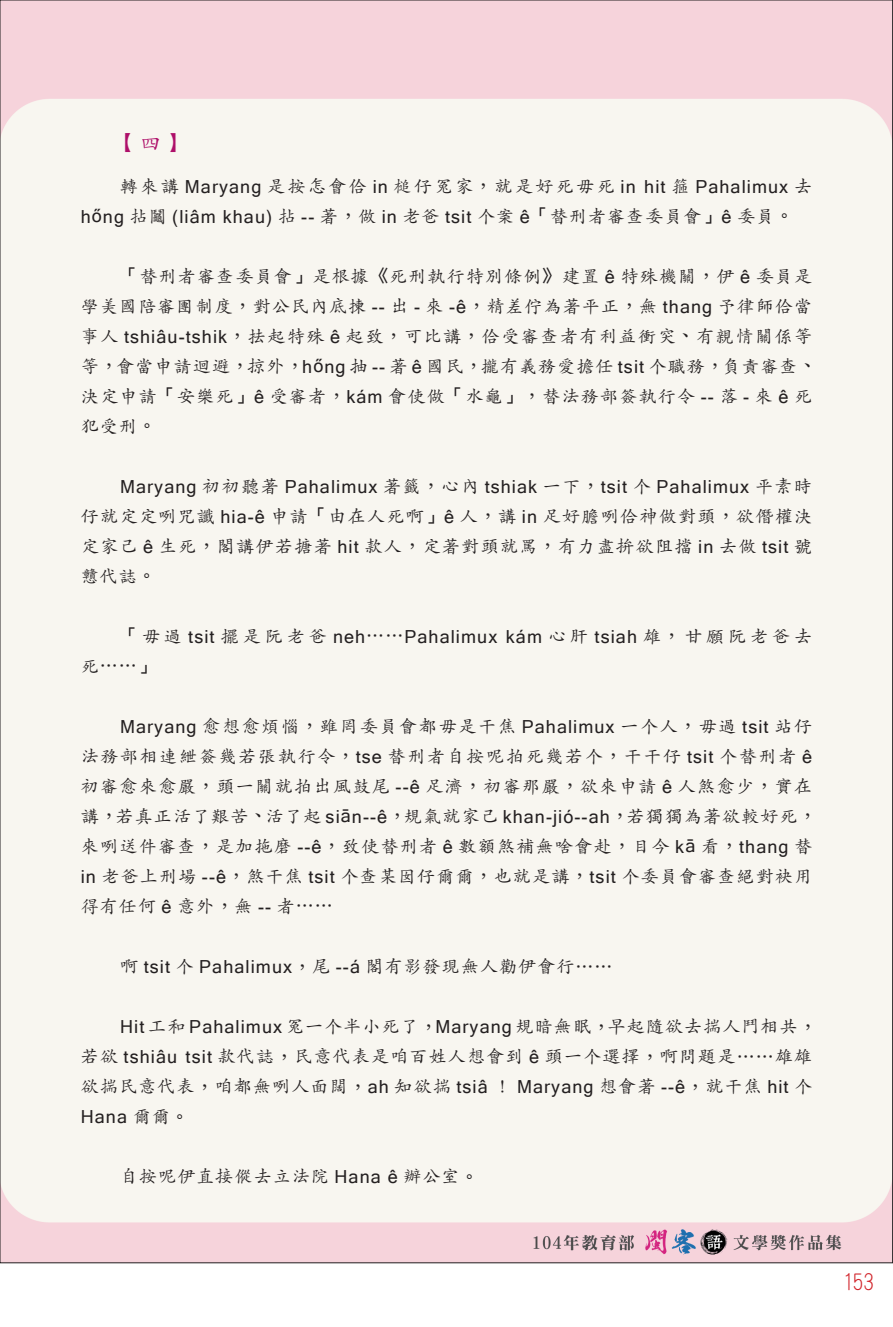
<style>
.page{position:relative;width:893px;height:1327px;background:#fff}
.page>*{position:absolute;margin:0;border:0;box-sizing:border-box;transform-origin:0 0}
.t1{font:21px "DF Li Hei Lt WIN BF";color:#d1232a}
.t2{font:21px "DF Li Kai Shu Md WIN BF";color:#ae0f69}
.t3{font:18px/30px "Adobe Kaiti Std";letter-spacing:.07em;color:#231f20}
.t4{font:18px/30px "Microsoft Sans Serif";letter-spacing:.06em;color:#231f20}
.t5{font:18px "DF Li Kai Shu Md WIN BF";color:#231f20}
.s1{font-family:"Adobe Kaiti Std"}
.s2{font-family:"DF Li Kai Shu Md WIN BF"}
.s3{font-family:"Microsoft Sans Serif"}
</style>
<div class="page">
<img style="left:2px;top:2px;width:889px;height:1259px">
<p class="t2" style="left:115px;top:132px;width:73px">【<span class="s1">四</span>】</p>
<p class="t4" style="left:81px;top:171px;width:733px;text-indent:39px"><span class="s1">轉來講</span> Maryang <span class="s1">是按怎會佮</span> in <span class="s1">槌仔冤家</span><span class="s2">，</span><span class="s1">就是好死毋死</span> in hit <span class="s1">箍</span> Pahalimux <span class="s1">去</span>hőng <span class="s1">拈鬮</span> (liâm khau) <span class="s1">拈</span> -- <span class="s1">著</span><span class="s2">，</span><span class="s1">做</span> in <span class="s1">老爸</span> tsit <span class="s1">个案</span> ê<span class="s2">「</span><span class="s1">替刑者審查委員會</span><span class="s2">」</span>ê <span class="s1">委員</span><span class="s2">。</span></p>
<p class="t3" style="left:81px;top:261px;width:737px;text-indent:39px"><span class="s2">「</span>替刑者審查委員會<span class="s2">」</span>是根據<span class="s2">《</span>死刑執行特別條例<span class="s2">》</span>建置 <span class="s3">ê</span> 特殊機關<span class="s2">，</span>伊 <span class="s3">ê</span> 委員是學美國陪審團制度<span class="s2">，</span>對公民內底揀 <span class="s3">--</span> 出 <span class="s3">-</span> 來 <span class="s3">-ê</span><span class="s2">，</span>精差佇為著平正<span class="s2">，</span>無 <span class="s3">thang</span> 予律師佮當事人 <span class="s3">tshiâu-tshik</span><span class="s2">，</span>抾起特殊 <span class="s3">ê</span> 起致<span class="s2">，</span>可比講<span class="s2">，</span>佮受審查者有利益衝突<span class="s2">、</span>有親情關係等等<span class="s2">，</span>會當申請迴避<span class="s2">，</span>掠外<span class="s2">，</span><span class="s3">hőng</span> 抽 <span class="s3">--</span> 著 <span class="s3">ê</span> 國民<span class="s2">，</span>攏有義務愛擔任 <span class="s3">tsit</span> 个職務<span class="s2">，</span>負責審查<span class="s2">、</span>決定申請<span class="s2">「</span>安樂死<span class="s2">」</span><span class="s3">ê</span> 受審者<span class="s2">，</span><span class="s3">kám</span> 會使做<span class="s2">「</span>水龜<span class="s2">」，</span>替法務部簽執行令 <span class="s3">--</span> 落 <span class="s3">-</span> 來 <span class="s3">ê</span> 死犯受刑<span class="s2">。</span></p>
<p class="t4" style="left:120px;top:471px;width:693px">Maryang <span class="s1">初初聽著</span> Pahalimux <span class="s1">著籤</span><span class="s2">，</span><span class="s1">心內</span> tshiak <span class="s1">一下</span><span class="s2">，</span>tsit <span class="s1">个</span> Pahalimux <span class="s1">平素時</span></p>
<p class="t3" style="left:81px;top:501px;width:733px;text-align:justify">仔就定定咧咒讖 <span class="s3">hia-ê</span> 申請<span class="s2">「</span>由在人死啊<span class="s2">」</span><span class="s3">ê</span> 人<span class="s2">，</span>講 <span class="s3">in</span> 足好膽咧佮神做對頭<span class="s2">，</span>欲僭權決定家己 <span class="s3">ê</span> 生死<span class="s2">，</span>閣講伊若搪著 <span class="s3">hit</span> 款人<span class="s2">，</span>定著對頭就罵<span class="s2">，</span>有力盡拚欲阻擋 <span class="s3">in</span> 去做 <span class="s3">tsit</span> 號戇代誌<span class="s2">。</span></p>
<p class="t4" style="left:120px;top:621px;width:693px"><span class="s2">「</span><span class="s1">毋過</span> tsit <span class="s1">擺是阮老爸</span> neh<span class="s2">……</span>Pahalimux kám <span class="s1">心肝</span> tsiah <span class="s1">雄</span><span class="s2">，</span><span class="s1">甘願阮老爸去</span></p>
<p class="t5" style="left:81px;top:657px;width:77px"><span class="s1">死</span>……」</p>
<p class="t3" style="left:81px;top:711px;width:737px;text-indent:39px"><span class="s3">Maryang</span> 愈想愈煩惱<span class="s2">，</span>雖罔委員會都毋是干焦 <span class="s3">Pahalimux</span> 一个人<span class="s2">，</span>毋過 <span class="s3">tsit</span> 站仔法務部相連紲簽幾若張執行令<span class="s2">，</span><span class="s3">tse</span> 替刑者自按呢拍死幾若个<span class="s2">，</span>干干仔 <span class="s3">tsit</span> 个替刑者 <span class="s3">ê</span>初審愈來愈嚴<span class="s2">，</span>頭一關就拍出風鼓尾 <span class="s3">--ê</span> 足濟<span class="s2">，</span>初審那嚴<span class="s2">，</span>欲來申請 <span class="s3">ê</span> 人煞愈少<span class="s2">，</span>實在講<span class="s2">，</span>若真正活了艱苦<span class="s2">、</span>活了起 <span class="s3">siān--ê</span><span class="s2">，</span>規氣就家己 <span class="s3">khan-jió--ah</span><span class="s2">，</span>若獨獨為著欲較好死<span class="s2">，</span>來咧送件審查<span class="s2">，</span>是加拖磨 <span class="s3">--ê</span><span class="s2">，</span>致使替刑者 <span class="s3">ê</span> 數額煞補無啥會赴<span class="s2">，</span>目今 <span class="s3">kā</span> 看<span class="s2">，</span><span class="s3">thang</span> 替<span class="s3">in</span> 老爸上刑場 <span class="s3">--ê</span><span class="s2">，</span>煞干焦 <span class="s3">tsit</span> 个查某囡仔爾爾<span class="s2">，</span>也就是講<span class="s2">，</span><span class="s3">tsit</span> 个委員會審查絕對袂用得有任何 <span class="s3">ê</span> 意外<span class="s2">，</span>無 <span class="s3">--</span> 者<span class="s2">……</span></p>
<p class="t4" style="left:120px;top:951px;width:494px"><span class="s1">啊</span> tsit <span class="s1">个</span> Pahalimux<span class="s2">，</span><span class="s1">尾</span> --á <span class="s1">閣有影發現無人勸伊會行</span><span class="s2">……</span></p>
<p class="t3" style="left:81px;top:1011px;width:737px;text-indent:39px"><span class="s3">Hit</span> 工和 <span class="s3">Pahalimux</span> 冤一个半小死了<span class="s2">，</span><span class="s3">Maryang</span> 規暗無眠<span class="s2">，</span>早起隨欲去揣人鬥相共<span class="s2">，</span>若欲 <span class="s3">tshiâu tsit</span> 款代誌<span class="s2">，</span>民意代表是咱百姓人想會到 <span class="s3">ê</span> 頭一个選擇<span class="s2">，</span>啊問題是<span class="s2">……</span>雄雄欲揣民意代表<span class="s2">，</span>咱都無咧人面闊<span class="s2">，</span><span class="s3">ah</span> 知欲揣 <span class="s3">tsiâ</span> <span class="s2">！</span> <span class="s3">Maryang</span> 想會著 <span class="s3">--ê</span><span class="s2">，</span>就干焦 <span class="s3">hit</span> 个</p>
<p class="t4" style="left:81px;top:1101px;width:110px">Hana <span class="s1">爾爾</span><span class="s2">。</span></p>
<p class="t3" style="left:120px;top:1161px;width:360px">自按呢伊直接傱去立法院 <span class="s3">Hana ê</span> 辦公室<span class="s2">。</span></p>
<p class="t1" style="left:842px;top:1271px;width:33px">153</p>
</div>
